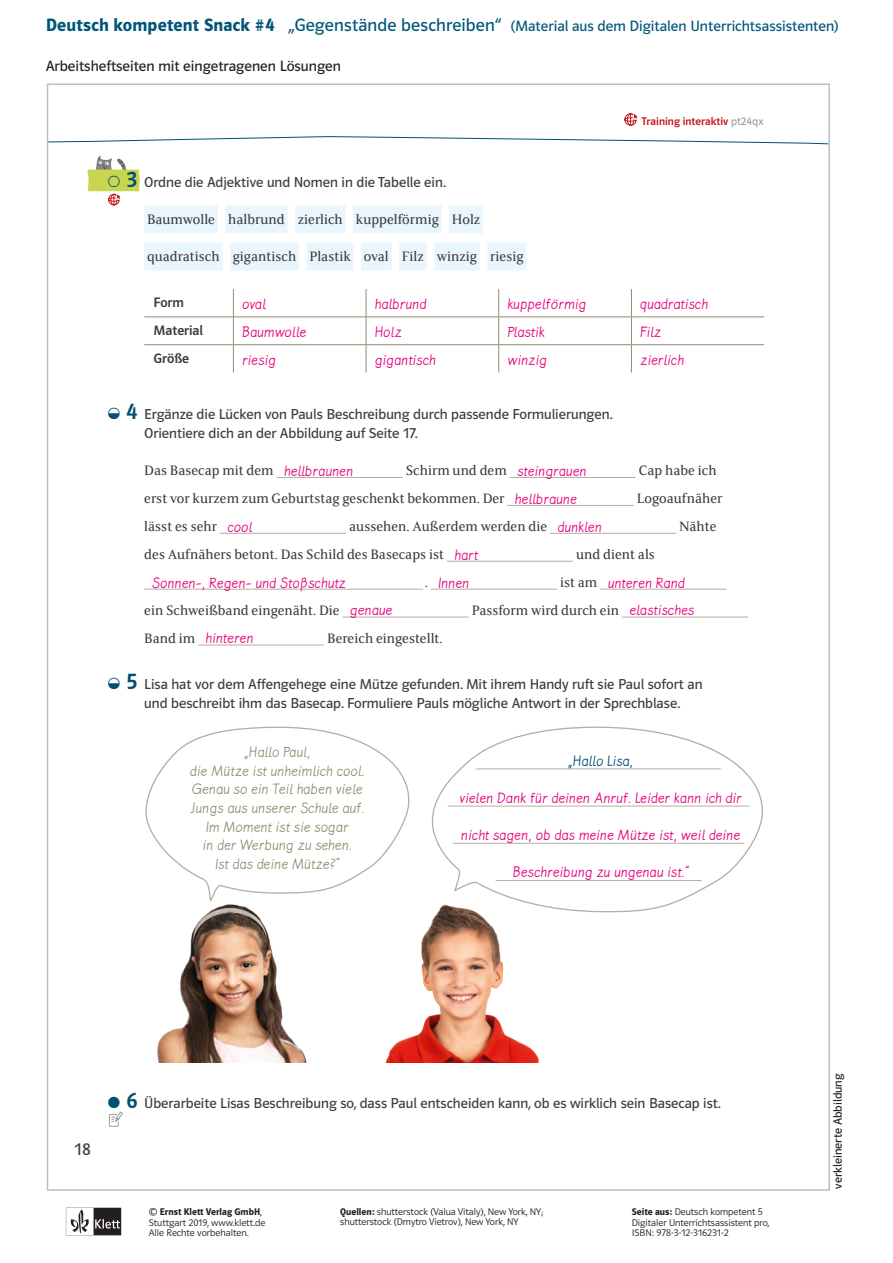
<style>
.page{position:relative;width:893px;height:1263px;background:#fff}
.page>*{position:absolute;margin:0;border:0;box-sizing:border-box;transform-origin:0 0}
.t1{font:22.35px "Polo CEF Medium 8";color:#005071}
.t2{font:17.1px "Polo CEF Regular 11";color:#3c3c3b}
.t3{font:15.75px "Lemme 2017";letter-spacing:.02em;color:#e6007d}
.t4{font:15.75px/18.6px "Lemme 2017";letter-spacing:.02em;color:#918f74;text-align:center}
.t5{font:15.75px "Lemme 2017";letter-spacing:.02em;color:#005071}
.t6{font:15.15px "FS Sally Klett Regular 5";color:#3c3c3b}
.t7{font:15px "Polo CEF";color:#00567a}
.t8{font:15px "Polo CEF";color:#231f20}
.t9{font:14.4px/18.6px "Polo CEF Regular 11";color:#3c3c3b}
.t10{font:13.8px "Polo CEF Medium 8";color:#3c3c3b}
.t11{font:12px "Polo CEF";color:#231f20}
.t12{font:11.1px "Polo CEF Medium 8";color:#c51a1b}
.t13{font:300 9.75px/10.5px "Polo CEF";color:#231f20}
.s1{font-weight:600;font-size:18px}
.s2{font-size:18px}
.s3{font-family:"Polo CEF Regular 11";color:#9d9d9c}
.s4{font-family:"Lemme 2017";font-size:15.75px;color:#e6007d}
.s5{font-family:"FS Sally Klett Regular 5";font-size:15.15px;color:#3c3c3b}
.s6{font-weight:600}
</style>
<div class="page">
<svg style="left:66px;top:1208px;width:55px;height:27px"></svg>
<svg style="left:50px;top:136px;width:777px;height:9px"></svg>
<div style="left:144px;top:205px;width:74px;height:28px;background:#eaf6fe"></div>
<div style="left:225px;top:205px;width:62px;height:28px;background:#eaf6fe"></div>
<div style="left:295px;top:205px;width:51px;height:28px;background:#eaf6fe"></div>
<div style="left:353px;top:205px;width:89px;height:28px;background:#eaf6fe"></div>
<div style="left:449px;top:205px;width:34px;height:28px;background:#eaf6fe"></div>
<div style="left:144px;top:243px;width:78px;height:27px;background:#eaf6fe"></div>
<div style="left:230px;top:243px;width:69px;height:27px;background:#eaf6fe"></div>
<div style="left:307px;top:243px;width:47px;height:27px;background:#eaf6fe"></div>
<div style="left:361px;top:243px;width:31px;height:27px;background:#eaf6fe"></div>
<div style="left:399px;top:243px;width:28px;height:27px;background:#eaf6fe"></div>
<div style="left:434px;top:243px;width:46px;height:27px;background:#eaf6fe"></div>
<div style="left:487px;top:243px;width:39px;height:27px;background:#eaf6fe"></div>
<svg style="left:233px;top:289px;width:1px;height:83px"></svg>
<svg style="left:366px;top:289px;width:1px;height:83px"></svg>
<svg style="left:498px;top:289px;width:1px;height:83px"></svg>
<svg style="left:631px;top:289px;width:1px;height:83px"></svg>
<hr style="left:144px;top:344px;width:89px;height:1px;background:#918f74">
<hr style="left:233px;top:344px;width:133px;height:1px;background:#918f74">
<hr style="left:366px;top:344px;width:133px;height:1px;background:#918f74">
<hr style="left:499px;top:344px;width:132px;height:1px;background:#918f74">
<hr style="left:631px;top:344px;width:133px;height:1px;background:#918f74">
<hr style="left:144px;top:317px;width:89px;height:1px;background:#918f74">
<hr style="left:233px;top:317px;width:133px;height:1px;background:#918f74">
<hr style="left:366px;top:317px;width:133px;height:1px;background:#918f74">
<hr style="left:499px;top:317px;width:132px;height:1px;background:#918f74">
<hr style="left:631px;top:317px;width:133px;height:1px;background:#918f74">
<hr style="left:276px;top:477px;width:127px;height:1px;background:#b2b0a1">
<hr style="left:510px;top:477px;width:126px;height:1px;background:#b2b0a1">
<hr style="left:507px;top:505px;width:127px;height:1px;background:#b2b0a1">
<hr style="left:220px;top:533px;width:126px;height:1px;background:#b2b0a1">
<hr style="left:550px;top:533px;width:126px;height:1px;background:#b2b0a1">
<hr style="left:447px;top:561px;width:126px;height:1px;background:#b2b0a1">
<hr style="left:144px;top:589px;width:279px;height:1px;background:#b2b0a1">
<hr style="left:431px;top:589px;width:126px;height:1px;background:#b2b0a1">
<hr style="left:600px;top:589px;width:126px;height:1px;background:#b2b0a1">
<hr style="left:342px;top:617px;width:127px;height:1px;background:#b2b0a1">
<hr style="left:622px;top:617px;width:126px;height:1px;background:#b2b0a1">
<hr style="left:198px;top:644px;width:126px;height:1px;background:#b2b0a1">
<img style="left:93px;top:155px;width:37px;height:15px">
<img style="left:157px;top:904px;width:150px;height:159px">
<img style="left:385px;top:913px;width:154px;height:150px">
<svg style="left:432px;top:726px;width:331px;height:187px"></svg>
<hr style="left:446px;top:768px;width:305px;height:1px;background:#b2b0a1">
<hr style="left:446px;top:805px;width:305px;height:1px;background:#b2b0a1">
<hr style="left:446px;top:843px;width:305px;height:1px;background:#b2b0a1">
<hr style="left:446px;top:880px;width:305px;height:1px;background:#b2b0a1">
<svg style="left:145px;top:726px;width:265px;height:176px"></svg>
<svg style="left:624px;top:113px;width:14px;height:13px"></svg>
<svg style="left:88px;top:170px;width:52px;height:36px"></svg>
<svg style="left:109px;top:1111px;width:14px;height:16px"></svg>
<p class="t7" style="left:46px;top:17px;width:794px"><span class="s1">Deutsch kompetent Snack #4</span> <span class="s2">„Gegenstände beschreiben“</span> (Material aus dem Digitalen Unterrichtsassistenten)</p>
<p class="t8" style="left:46px;top:57px;width:297px">Arbeitsheftseiten mit eingetragenen Lösungen</p>
<p class="t12" style="left:642px;top:115px;width:124px">Training interaktiv <span class="s3">pt24qx</span></p>
<h1 class="t1" style="left:126px;top:166px;width:13px">3</h1>
<p class="t9" style="left:144px;top:173px;width:303px">Ordne die Adjektive und Nomen in die Tabelle ein.</p>
<p class="t6" style="left:147px;top:209px;width:335px">Baumwolle halbrund zierlich kuppelförmig Holz</p>
<p class="t6" style="left:147px;top:246px;width:378px">quadratisch gigantisch Plastik oval Filz winzig riesig</p>
<p class="t10" style="left:154px;top:295px;width:32px">Form</p>
<p class="t3" style="left:243px;top:295px;width:25px">oval</p>
<p class="t3" style="left:375px;top:295px;width:53px">halbrund</p>
<p class="t3" style="left:508px;top:295px;width:80px">kuppelförmig</p>
<p class="t3" style="left:641px;top:295px;width:69px">quadratisch</p>
<p class="t10" style="left:154px;top:322px;width:51px">Material</p>
<p class="t3" style="left:243px;top:323px;width:65px">Baumwolle</p>
<p class="t3" style="left:375px;top:323px;width:28px">Holz</p>
<p class="t3" style="left:508px;top:323px;width:39px">Plastik</p>
<p class="t3" style="left:641px;top:323px;width:22px">Filz</p>
<p class="t10" style="left:154px;top:350px;width:37px">Größe</p>
<p class="t3" style="left:243px;top:351px;width:35px">riesig</p>
<p class="t3" style="left:375px;top:351px;width:62px">gigantisch</p>
<p class="t3" style="left:508px;top:351px;width:41px">winzig</p>
<p class="t3" style="left:641px;top:351px;width:45px">zierlich</p>
<h1 class="t1" style="left:126px;top:399px;width:13px">4</h1>
<p class="t9" style="left:144px;top:405px;width:470px">Ergänze die Lücken von Pauls Beschreibung durch passende Formulierungen.<br>Orientiere dich an der Abbildung auf Seite 17.</p>
<p class="t6" style="left:144px;top:460px;width:211px">Das Basecap mit dem <span class="s4">hellbraunen</span></p>
<p class="t6" style="left:406px;top:460px;width:183px">Schirm und dem <span class="s4">steingrauen</span></p>
<p class="t6" style="left:639px;top:460px;width:79px">Cap habe ich</p>
<p class="t6" style="left:144px;top:488px;width:434px">erst vor kurzem zum Geburtstag geschenkt bekommen. Der <span class="s4">hellbraune</span></p>
<p class="t6" style="left:637px;top:488px;width:87px">Logoaufnäher</p>
<p class="t6" style="left:144px;top:516px;width:110px">lässt es sehr <span class="s4">cool</span></p>
<p class="t6" style="left:349px;top:516px;width:254px">aussehen. Außerdem werden die <span class="s4">dunklen</span></p>
<p class="t6" style="left:679px;top:516px;width:39px">Nähte</p>
<p class="t6" style="left:144px;top:544px;width:335px">des Aufnähers betont. Das Schild des Basecaps ist <span class="s4">hart</span></p>
<p class="t6" style="left:576px;top:544px;width:80px">und dient als</p>
<p class="t3" style="left:152px;top:574px;width:195px">Sonnen-, Regen- und Stoßschutz</p>
<p class="t3" style="left:425px;top:574px;width:46px"><span class="s5">.</span> Innen</p>
<p class="t3" style="left:560px;top:574px;width:127px"><span class="s5">ist am</span> unteren Rand</p>
<p class="t6" style="left:144px;top:600px;width:250px">ein Schweißband eingenäht. Die <span class="s4">genaue</span></p>
<p class="t6" style="left:472px;top:600px;width:224px">Passform wird durch ein <span class="s4">elastisches</span></p>
<p class="t3" style="left:144px;top:630px;width:111px"><span class="s5">Band im</span> hinteren</p>
<p class="t6" style="left:327px;top:628px;width:117px">Bereich eingestellt.</p>
<p class="t9" style="left:144px;top:675px;width:560px">Lisa hat vor dem Affengehege eine Mütze gefunden. Mit ihrem Handy ruft sie Paul sofort an und beschreibt ihm das Basecap. Formuliere Pauls mögliche Antwort in der Sprechblase.</p>
<h1 class="t1" style="left:126px;top:668px;width:13px">5</h1>
<p class="t4" style="left:190px;top:743px;width:176px">„Hallo Paul,<br>die Mütze ist unheimlich cool.<br>Genau so ein Teil haben viele<br>Jungs aus unserer Schule auf.<br>Im Moment ist sie sogar<br>in der Werbung zu sehen.<br>Ist das deine Mütze?“</p>
<p class="t5" style="left:569px;top:752px;width:67px">„Hallo Lisa,</p>
<p class="t3" style="left:460px;top:789px;width:284px">vielen Dank für deinen Anruf. Leider kann ich dir</p>
<p class="t3" style="left:462px;top:826px;width:280px">nicht sagen, ob das meine Mütze ist, weil deine</p>
<p class="t3" style="left:513px;top:863px;width:177px">Beschreibung zu ungenau ist.“</p>
<p class="t2" style="left:75px;top:1139px;width:18px">18</p>
<h1 class="t1" style="left:126px;top:1087px;width:13px">6</h1>
<p class="t9" style="left:144px;top:1094px;width:578px">Überarbeite Lisas Beschreibung so, dass Paul entscheiden kann, ob es wirklich sein Basecap ist.</p>
<p class="t13" style="left:149px;top:1206px;width:118px">© <span class="s6">Ernst Klett Verlag GmbH</span>,<br>Stuttgart 2019, www.klett.de<br>Alle Rechte vorbehalten.</p>
<p class="t13" style="left:340px;top:1206px;width:205px"><span class="s6">Quellen:</span> shutterstock (Valua Vitaly), New York, NY; shutterstock (Dmytro Vietrov), New York, NY</p>
<p class="t13" style="left:632px;top:1206px;width:139px"><span class="s6">Seite aus:</span> Deutsch kompetent 5<br>Digitaler Unterrichtsassistent pro,<br>ISBN: 978-3-12-316231-2</p>
<p class="t11" style="left:831px;top:1188px;width:117px;rotate:-90deg">verkleinerte Abbildung</p>
</div>
